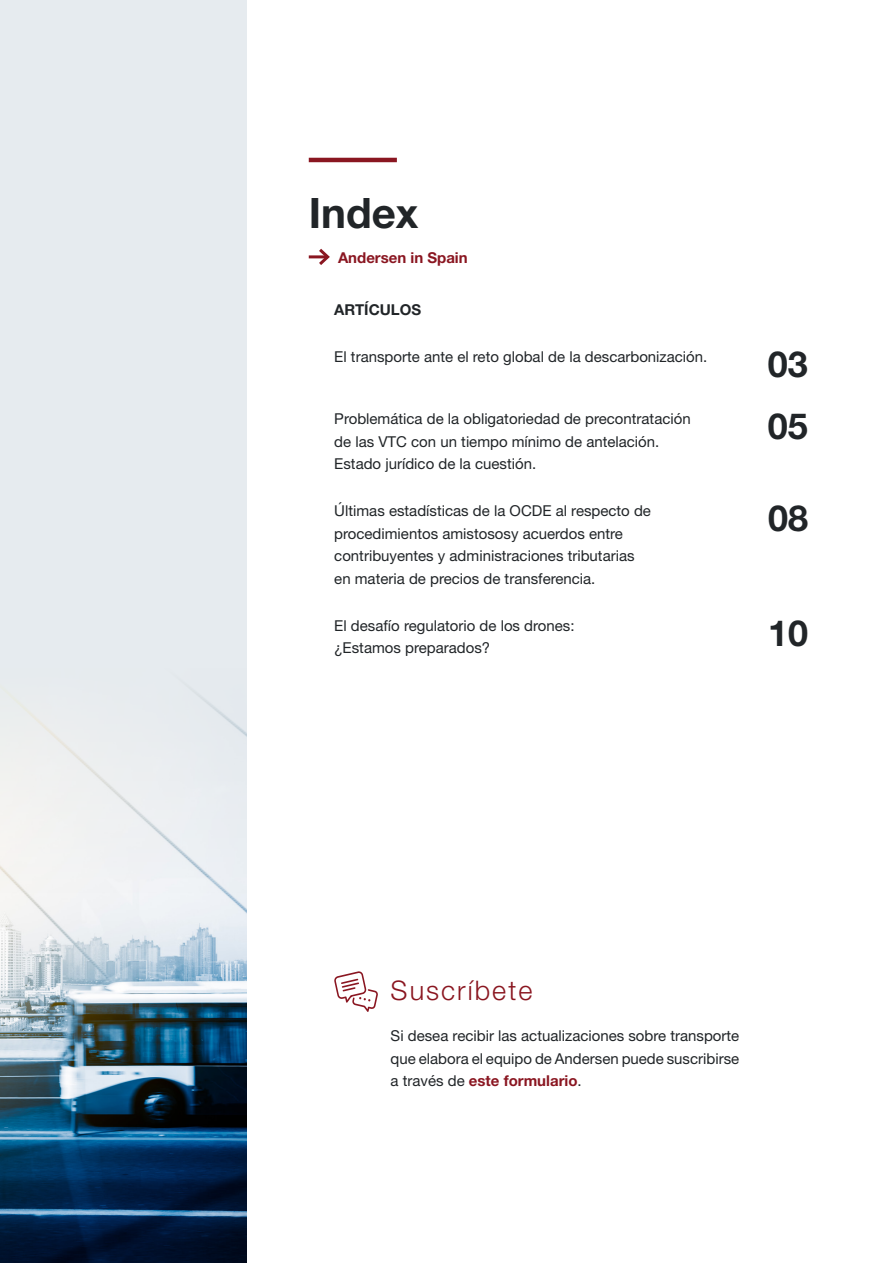
<style>
.page{position:relative;width:893px;height:1263px;background:#fff}
.page>*{position:absolute;margin:0;border:0;box-sizing:border-box;transform-origin:0 0}
.t1{font:700 42px "Helvetica Neue LT Pro";color:#212528}
.t2{font:700 36px "Helvetica Neue LT Pro";color:#212528}
.t3{font:300 27px "Helvetica Neue LT Pro";letter-spacing:.075em;color:#8a1620}
.body_text{font:15px/22.5px "Helvetica Neue LT Pro";color:#212528}
.Sub_sub_tittle{font:700 15px "Helvetica Neue LT Pro";color:#8a1621}
.t4{font:700 15px "Helvetica Neue LT Pro";color:#212528}
.s1{font-weight:700;color:#8a1621}
</style>
<div class="page">
<hr style="left:309px;top:158px;width:88px;height:4px;background:#8a1621">
<hr style="left:309px;top:255px;width:19px;height:3px;background:#8a1621">
<svg style="left:316px;top:248px;width:14px;height:17px"></svg>
<svg style="left:334px;top:971px;width:44px;height:41px"></svg>
<img style="left:0;top:893px;width:247px;height:370px">
<div style="left:0;top:0;width:247px;height:893px;background:#e6ebef"></div>
<p class="t1" style="left:309px;top:187px;width:111px">Index</p>
<p class="Sub_sub_tittle" style="left:338px;top:248px;width:131px">Andersen in Spain</p>
<p class="t4" style="left:334px;top:300px;width:88px">ARTÍCULOS</p>
<p class="body_text" style="left:334px;top:345px;width:375px">El transporte ante el reto global de la descarbonización.</p>
<p class="body_text" style="left:334px;top:407px;width:358px">Problemática de la obligatoriedad de precontratación de las VTC con un tiempo mínimo de antelación.<br>Estado jurídico de la cuestión.</p>
<p class="body_text" style="left:334px;top:499px;width:318px">Últimas estadísticas de la OCDE al respecto de</p>
<p class="body_text" style="left:334px;top:522px;width:290px">procedimientos amistososy acuerdos entre</p>
<p class="body_text" style="left:334px;top:544px;width:302px">contribuyentes y administraciones tributarias</p>
<p class="body_text" style="left:334px;top:567px;width:263px">en materia de precios de transferencia.</p>
<p class="body_text" style="left:334px;top:614px;width:242px">El desafío regulatorio de los drones: ¿Estamos preparados?</p>
<p class="t2" style="left:768px;top:342px;width:42px">03</p>
<p class="t2" style="left:768px;top:404px;width:42px">05</p>
<p class="t2" style="left:768px;top:496px;width:42px">08</p>
<p class="t2" style="left:768px;top:611px;width:42px">10</p>
<p class="t3" style="left:391px;top:974px;width:143px">Suscríbete</p>
<p class="body_text" style="left:391px;top:1024px;width:350px;text-align:justify">Si desea recibir las actualizaciones sobre transporte que elabora el equipo de Andersen puede suscribirse a través de <span class="s1">este formulario</span>.</p>
</div>
